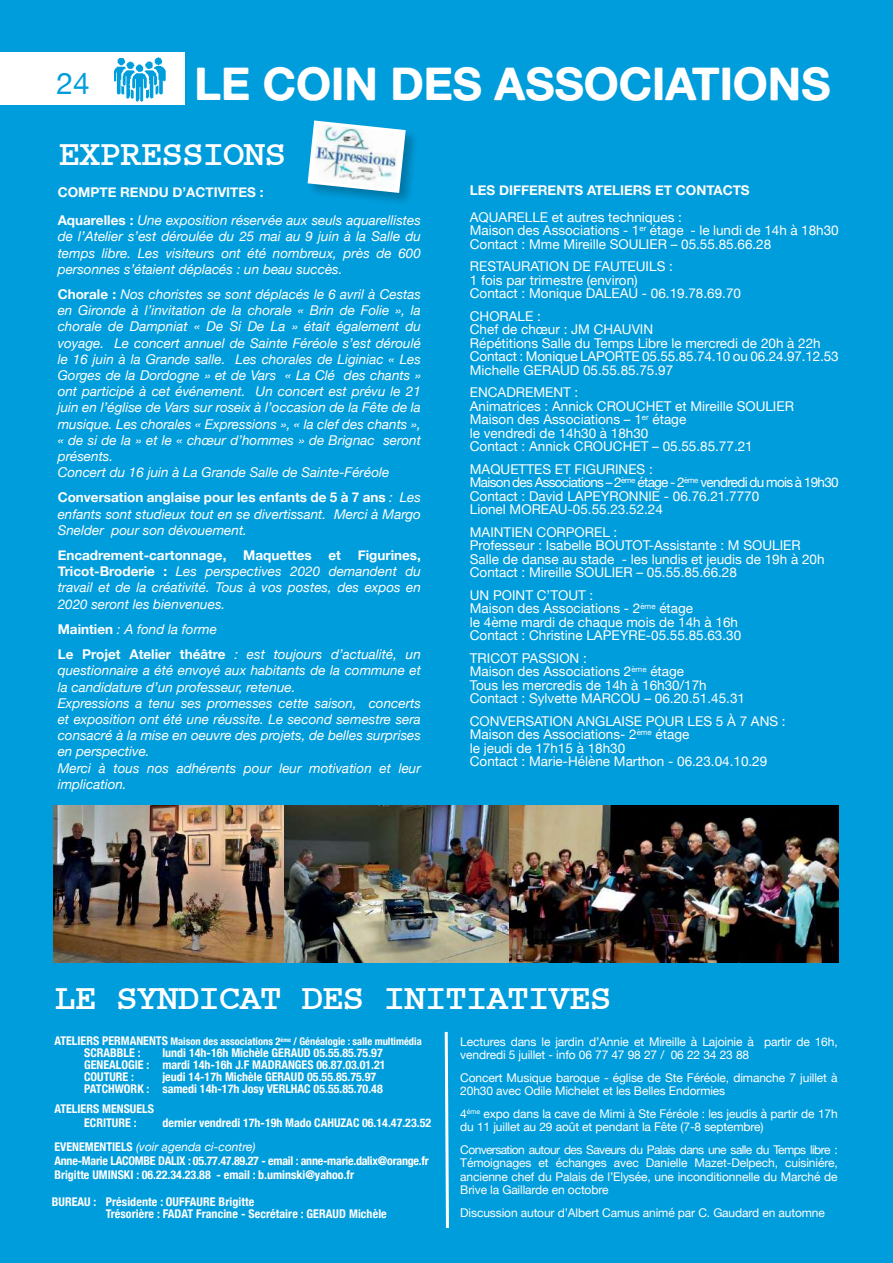
<style>
.page{position:relative;width:893px;height:1263px;background:#009ddc}
.page>*{position:absolute;margin:0;border:0;box-sizing:border-box;transform-origin:0 0}
.t1{font:45px "Alte Haas Grotesk Bold";color:#fff}
.t2{font:36px "Countdown";color:#fff}
.t3{font:30px "Helvetica Neue";color:#009ddc}
.t4{font:italic 13.5px/16.2px "Helvetica Neue";color:#fff}
.t5{font:13.5px/13.5px "Helvetica Neue";color:#fff}
.t6{font:700 13.5px "Helvetica Neue";color:#fff}
.t7{font:12px/13.5px "Helvetica Neue";letter-spacing:-.01em;color:#fff}
.t8{font:700 condensed 12px/12px "Helvetica Neue";color:#fff}
.t9{font:700 condensed 12px/14.4px "Helvetica Neue";letter-spacing:-.02em;color:#fff}
.t10{font:700 condensed 10.5px "Helvetica Neue";color:#fff}
.s1{color:#fff}
.s2{font-weight:700;font-style:normal}
.s3{font-size:12px}
.s4{font-weight:400;font-style:italic;font-stretch:normal}
</style>
<div class="page">
<div style="left:306px;top:119px;width:114px;height:88px;background:#000;opacity:.25"></div>
<svg style="left:308px;top:120px;width:98px;height:73px"></svg>
<img style="left:312px;top:124px;width:89px;height:65px">
<div style="left:0;top:52px;width:185px;height:52px;background:#fff"></div>
<img style="left:114px;top:57px;width:52px;height:45px">
<img style="left:53px;top:806px;width:231px;height:156px">
<img style="left:509px;top:806px;width:330px;height:156px">
<img style="left:284px;top:806px;width:225px;height:156px">
<svg style="left:444px;top:1031px;width:5px;height:197px"></svg>
<h3 class="t3" style="left:57px;top:62px;width:73px">24 <span class="s1">24</span></h3>
<h1 class="t1" style="left:195px;top:56px;width:636px">LE COIN DES ASSOCIATIONS</h1>
<h2 class="t2" style="left:59px;top:136px;width:228px">EXPRESSIONS</h2>
<p class="t4" style="left:58px;top:179px;width:365px;line-height:28.2px"><span class="s2">Compte rendu d’activitEs :<br>Aquarelles :</span> Une exposition réservée aux seuls aquarellistes</p>
<p class="t4" style="left:58px;top:229px;width:365px;text-align:justify">de l’Atelier s’est déroulée du 25 mai au 9 juin à la Salle du temps libre. Les visiteurs ont été nombreux, près de 600 personnes s’étaient déplacés : un beau succès.</p>
<p class="t4" style="left:58px;top:287px;width:365px"><span class="s2">Chorale :</span> Nos choristes se sont déplacés le 6 avril à Cestas en Gironde à l’invitation de la chorale « Brin de Folie », la chorale de Dampniat « De Si De La » était également du voyage. Le concert annuel de Sainte Féréole s’est déroulé le 16 juin à la Grande salle. Les chorales de Liginiac « Les Gorges de la Dordogne » et de Vars « La Clé des chants » ont participé à cet événement. Un concert est prévu le 21 juin en l’église de Vars sur roseix à l’occasion de la Fête de la musique. Les chorales « Expressions », « la clef des chants », « de si de la » et le « chœur d’hommes » de Brignac seront présents.<br>Concert du 16 juin à La Grande Salle de Sainte-Féréole</p>
<p class="t4" style="left:58px;top:490px;width:365px;text-align:justify"><span class="s2">Conversation anglaise pour les enfants de 5 à 7 ans</span> : Les enfants sont studieux tout en se divertissant. Merci à Margo Snelder pour son dévouement.</p>
<p class="t4" style="left:58px;top:548px;width:365px;text-align:justify"><span class="s2">Encadrement-cartonnage, Maquettes et Figurines, Tricot-Broderie :</span> Les perspectives 2020 demandent du travail et de la créativité. Tous à vos postes, des expos en 2020 seront les bienvenues.</p>
<p class="t4" style="left:58px;top:617px;width:365px;line-height:25.2px"><span class="s2">Maintien</span> : A fond la forme<br><span class="s2">Le Projet Atelier théâtre</span> : est toujours d’actualité, un</p>
<p class="t4" style="left:58px;top:663px;width:365px">questionnaire a été envoyé aux habitants de la commune et la candidature d’un professeur, retenue.<br>Expressions a tenu ses promesses cette saison, concerts et exposition ont été une réussite. Le second semestre sera consacré à la mise en oeuvre des projets, de belles surprises en perspective.<br>Merci à tous nos adhérents pour leur motivation et leur implication.</p>
<p class="t6" style="left:470px;top:182px;width:53px">Les diffE</p>
<p class="t6" style="left:538px;top:182px;width:213px">rents ateliers et contacts</p>
<p class="t5" style="left:470px;top:211px;width:370px">AQUARELLE et autres techniques :<br>Maison des Associations - 1<sup>er</sup> étage - le lundi de 14h à 18h30<br>Contact : Mme Mireille SOULIER – 05.55.85.66.28</p>
<p class="t5" style="left:470px;top:261px;width:19px">Restauration</p>
<p class="t5" style="left:573px;top:261px;width:31px">de fauteuils</p>
<p class="t5" style="left:669px;top:261px;width:5px">:</p>
<p class="t5" style="left:470px;top:274px;width:273px">1 fois par trimestre (environ)<br>Contact : Monique DALEAU - 06.19.78.69.70</p>
<p class="t5" style="left:470px;top:310px;width:370px">CHORALE :<br>Chef de chœur : JM CHAUVIN<br>Répétitions Salle du Temps Libre le mercredi de 20h à 22h Contact : Monique LAPORTE 05.55.85.74.10 ou 06.24.97.12.53<br>Michelle GERAUD 05.55.85.75.97</p>
<p class="t5" style="left:470px;top:387px;width:326px">ENCADREMENT :<br>Animatrices : Annick CROUCHET et Mireille SOULIER Maison des Associations – 1<sup>er</sup> étage<br>le vendredi de 14h30 à 18h30<br>Contact : Annick CROUCHET – 05.55.85.77.21</p>
<p class="t5" style="left:470px;top:463px;width:370px">MAQUETTES ET FIGURINES :<br>Maison des Associations – 2<sup>ème</sup> étage - 2<sup>ème</sup> vendredi du mois à 19h30<br>Contact : David LAPEYRONNIE - 06.76.21.7770<br>Lionel MOREAU-05.55.23.52.24</p>
<p class="t5" style="left:470px;top:526px;width:356px">MAINTIEN CORPOREL :<br>Professeur : Isabelle BOUTOT-Assistante : M SOULIER Salle de danse au stade - les lundis et jeudis de 19h à 20h Contact : Mireille SOULIER – 05.55.85.66.28</p>
<p class="t5" style="left:470px;top:589px;width:273px">UN POINT C’TOUT :<br>Maison des Associations - 2<sup>ème</sup> étage<br>le 4ème mardi de chaque mois de 14h à 16h Contact : Christine LAPEYRE-05.55.85.63.30</p>
<p class="t5" style="left:470px;top:652px;width:17px">Tricot</p>
<p class="t5" style="left:522px;top:652px;width:16px">Passion</p>
<p class="t5" style="left:470px;top:652px;width:277px;text-indent:113px">:<br>Maison des Associations 2<sup>ème</sup> étage<br>Tous les mercredis de 14h à 16h30/17h<br>Contact : Sylvette MARCOU – 06.20.51.45.31</p>
<p class="t5" style="left:470px;top:715px;width:20px">Conversation</p>
<p class="t5" style="left:577px;top:715px;width:10px">anglaisepour</p>
<p class="t5" style="left:688px;top:715px;width:9px">les</p>
<p class="t5" style="left:716px;top:715px;width:43px">5 à 7 ans</p>
<p class="t5" style="left:782px;top:715px;width:5px">:</p>
<p class="t5" style="left:470px;top:729px;width:299px">Maison des Associations- 2<sup>ème</sup> étage<br>le jeudi de 17h15 à 18h30<br>Contact : Marie-Hélène Marthon - 06.23.04.10.29</p>
<h2 class="t2" style="left:54px;top:979px;width:557px">LE SYNDICAT Des INITIATIVES</h2>
<p class="t10" style="left:54px;top:1035px;width:369px"><span class="s3">ATELIERS PERMANENTS</span> Maison des associations 2<sup>ème</sup> / Généalogie : salle multimédia</p>
<p class="t8" style="left:84px;top:1047px;width:58px">SCRABBLE :</p>
<p class="t7" style="left:460px;top:1035px;width:379px">Lectures dans le jardin d’Annie et Mireille à Lajoinie à partir de 16h, vendredi 5 juillet - info 06 77 47 98 27 / 06 22 34 23 88</p>
<p class="t7" style="left:460px;top:1071px;width:379px">Concert Musique baroque - église de Ste Féréole, dimanche 7 juillet à<br>20h30 avec Odile Michelet et les Belles Endormies</p>
<p class="t7" style="left:460px;top:1107px;width:379px">4<sup>éme</sup> expo dans la cave de Mimi à Ste Féréole : les jeudis à partir de 17h du 11 juillet au 29 août et pendant la Fête (7-8 septembre)</p>
<p class="t7" style="left:460px;top:1143px;width:379px;text-align:justify">Conversation autour des Saveurs du Palais dans une salle du Temps libre :<br>Témoignages et échanges avec Danielle Mazet-Delpech, cuisiniére, ancienne chef du Palais de l’Elysée, une inconditionnelle du Marché de Brive la Gaillarde en octobre</p>
<p class="t7" style="left:460px;top:1206px;width:366px">Discussion autour d’Albert Camus animé par C. Gaudard en automne</p>
<p class="t8" style="left:84px;top:1047px;width:303px;text-indent:78px">lundi 14h-16h Michèle GERAUD 05.55.85.75.97<br>GENEALOGIE : mardi 14h-16h J.F MADRANGES 06.87.03.01.21<br>COUTURE :</p>
<p class="t8" style="left:84px;top:1071px;width:300px;text-indent:78px">jeudi 14-17h Michèle GERAUD 05.55.85.75.97<br>PATCHWORK : samedi 14h-17h Josy VERLHAC 05.55.85.70.48</p>
<p class="t8" style="left:84px;top:1101px;width:71px;line-height:14.4px;text-indent:-30px">ATELIERS MENSUELS<br>Ecriture</p>
<p class="t8" style="left:54px;top:1111px;width:378px;line-height:23.4px;text-indent:108px">dernier vendredi 17h-19h Mado CAHUZAC 06.14.47.23.52<br>EVENEMENTIELS <span class="s4">(voir agenda ci-contre)</span></p>
<p class="t9" style="left:54px;top:1153px;width:376px">Anne-Marie LACOMBE DALIX : 05.77.47.89.27 - email : anne-marie.dalix@orange.fr<br>Brigitte UMINSKI : 06.22.34.23.88 - email : b.uminski@yahoo.fr</p>
<p class="t8" style="left:134px;top:1117px;width:4px">:</p>
<p class="t8" style="left:106px;top:1195px;width:282px;text-indent:-54px">BUREAU : Présidente : OUFFAURE Brigitte<br>Trésorière : FADAT Francine - Secrétaire : GERAUD Michèle</p>
</div>
